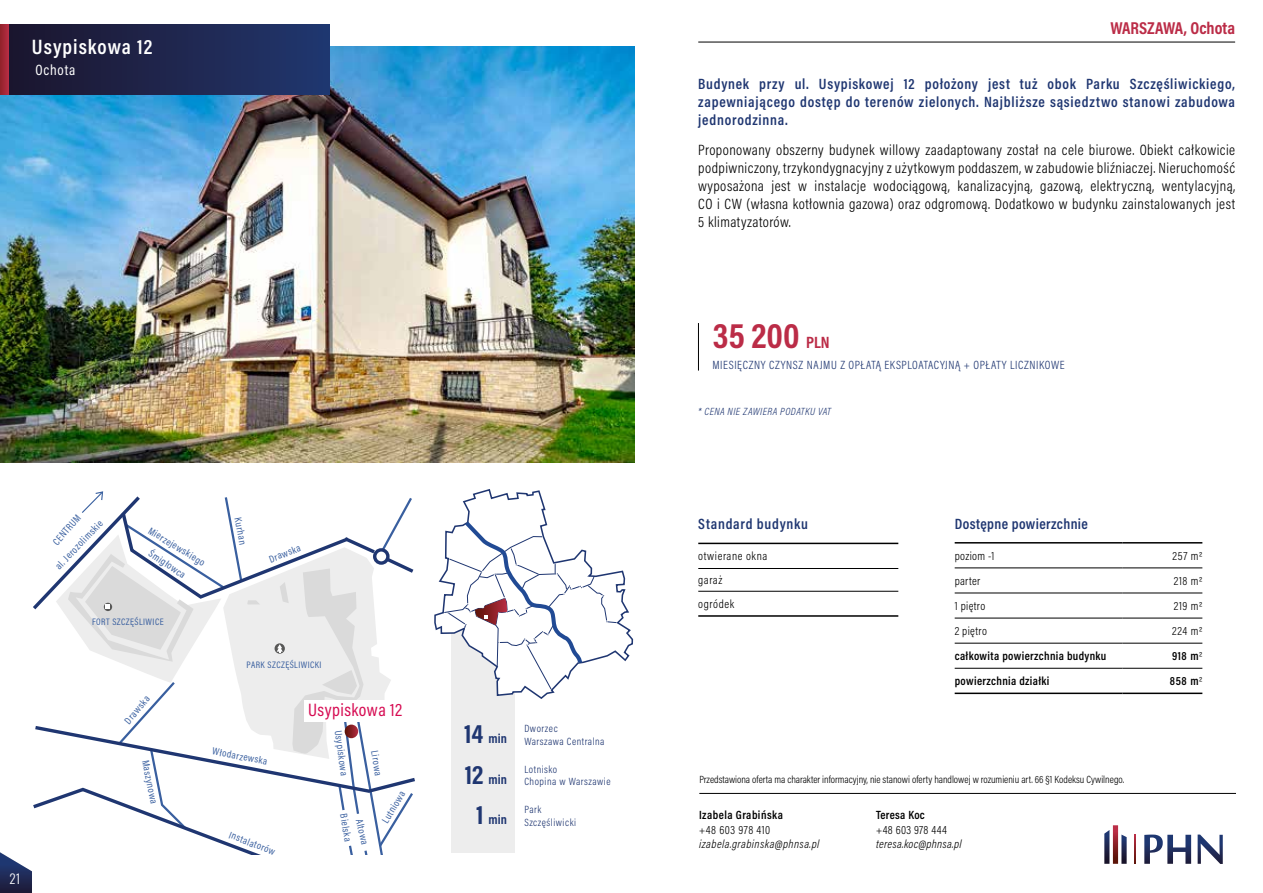
<style>
.page{position:relative;width:1263px;height:893px;background:#fff}
.page>*{position:absolute;margin:0;border:0;box-sizing:border-box;transform-origin:0 0}
.t1{font:700 36px "Acumin Pro Cond";color:#bb2c47}
.t2{font:600 21px "Acumin Pro Cond";letter-spacing:.05em;color:#fff}
.t3{font:18.15px "Acumin Pro Cond";letter-spacing:.025em;color:#d60b52}
.t4{font:700 17.4px "Acumin Pro Cond";color:#bb2c47}
.t5{font:300 15px/18px "Acumin Pro Cond";letter-spacing:.03em;color:#000;text-align:justify}
.t6{font:600 15px/18px "Acumin Pro Cond";letter-spacing:.05em;color:#1f3671;text-align:justify}
.t7{font:600 15px "Acumin Pro Cond";letter-spacing:.025em;color:#1f3671}
.t8{font:15px "Acumin Pro Cond";letter-spacing:.05em;color:#fff}
.t9{font:700 13.2px "Acumin Pro Cond";color:#1f3671}
.t10{font:300 12.9px "Oswald";color:#fff}
.t11{font:300 12px/23.9px "Acumin Pro Cond";letter-spacing:.04em;color:#000}
.t12{font:600 12px "Acumin Pro Cond";letter-spacing:.03em;color:#000}
.t13{font:300 12px "Acumin Pro Cond";letter-spacing:.05em;color:#1f3671}
.t14{font:italic 300 12px "Acumin Pro Cond";letter-spacing:.04em;color:#000}
.t15{font:300 10.5px "Acumin Pro Cond";color:#000}
.t16{font:300 10.5px/12.6px "Acumin Pro Cond";letter-spacing:.05em;color:#1f3671}
.t17{font:italic 300 10.5px "Acumin Pro Cond";letter-spacing:.05em;color:#1f3671}
.t18{font:10.2px "Acumin Pro Cond";color:#395f9f}
.t19{font:9.45px "Acumin Pro Cond";letter-spacing:.05em;color:#395f9f}
.s1{font-size:27px}
.s2{font-size:16.5px}
.s3{font-weight:300}
</style>
<div class="page">
<svg style="left:1134px;top:834px;width:1px;height:30px"></svg>
<svg style="left:1104px;top:830px;width:5px;height:34px"></svg>
<svg style="left:1113px;top:825px;width:5px;height:39px"></svg>
<svg style="left:1121px;top:835px;width:6px;height:29px"></svg>
<svg style="left:1144px;top:835px;width:47px;height:29px"></svg>
<svg style="left:1197px;top:834px;width:26px;height:30px"></svg>
<hr style="left:698px;top:42px;width:537px;height:1px;background:#000">
<hr style="left:699px;top:793px;width:537px;height:1px;background:#000">
<img style="left:0;top:47px;width:634px;height:416px">
<div style="left:0;top:24px;width:330px;height:71px;background:linear-gradient(to right,#1c142b,#21376f)"></div>
<svg style="left:0;top:24px;width:9px;height:71px"></svg>
<hr style="left:955px;top:542px;width:168px;height:2px;background:#000">
<hr style="left:1123px;top:542px;width:79px;height:2px;background:#000">
<hr style="left:955px;top:693px;width:168px;height:1px;background:#000">
<hr style="left:1123px;top:693px;width:79px;height:1px;background:#000">
<hr style="left:955px;top:568px;width:168px;height:1px;background:#000">
<hr style="left:1123px;top:568px;width:79px;height:1px;background:#000">
<hr style="left:955px;top:593px;width:168px;height:1px;background:#000">
<hr style="left:1123px;top:593px;width:79px;height:1px;background:#000">
<hr style="left:955px;top:618px;width:168px;height:1px;background:#000">
<hr style="left:1123px;top:618px;width:79px;height:1px;background:#000">
<hr style="left:955px;top:643px;width:168px;height:1px;background:#000">
<hr style="left:1123px;top:643px;width:79px;height:1px;background:#000">
<hr style="left:955px;top:668px;width:168px;height:1px;background:#000">
<hr style="left:1123px;top:668px;width:79px;height:1px;background:#000">
<hr style="left:698px;top:543px;width:200px;height:1px;background:#000">
<hr style="left:698px;top:615px;width:200px;height:2px;background:#000">
<hr style="left:698px;top:568px;width:200px;height:1px;background:#000">
<hr style="left:698px;top:591px;width:200px;height:1px;background:#000">
<div style="left:451px;top:605px;width:63px;height:248px;background:#ededed"></div>
<svg style="left:0;top:491px;width:415px;height:402px"></svg>
<svg style="left:434px;top:489px;width:200px;height:211px"></svg>
<hr style="left:698px;top:323px;width:1px;height:48px;background:#000">
<h2 class="t2" style="left:32px;top:33px;width:122px">Usypiskowa 12</h2>
<p class="t8" style="left:36px;top:61px;width:41px">Ochota</p>
<p class="t10" style="left:9px;top:867px;width:13px">21</p>
<p class="t18" style="left:50px;top:539px;width:38px;rotate:-49deg">CENTRUM</p>
<p class="t18" style="left:52px;top:563px;width:65px;rotate:-46deg">al.Jerozolimskie</p>
<p class="t18" style="left:153px;top:524px;width:66px;rotate:32deg">Mierzejewskiego</p>
<p class="t18" style="left:154px;top:546px;width:44px;rotate:35deg">Śmigłowca</p>
<p class="t19" style="left:92px;top:616px;width:73px">FORT SZCZĘŚLIWICE</p>
<p class="t18" style="left:121px;top:718px;width:35px;rotate:-50deg">Drawska</p>
<p class="t18" style="left:244px;top:516px;width:29px;rotate:79deg">Kurhan</p>
<p class="t18" style="left:267px;top:553px;width:35px;rotate:-21deg">Drawska</p>
<p class="t19" style="left:246px;top:658px;width:77px">PARK SZCZĘŚLIWICKI</p>
<p class="t3" style="left:308px;top:698px;width:96px">Usypiskowa 12</p>
<p class="t18" style="left:152px;top:759px;width:46px;rotate:79deg">Maszynowa</p>
<p class="t18" style="left:345px;top:729px;width:47px;rotate:83deg">Usypiskowa</p>
<p class="t18" style="left:350px;top:813px;width:29px;rotate:80deg">Bielska</p>
<p class="t18" style="left:214px;top:744px;width:57px;rotate:11deg">Włodarzewska</p>
<p class="t18" style="left:381px;top:749px;width:27px;rotate:81deg">Lirowa</p>
<p class="t18" style="left:379px;top:819px;width:37px;rotate:-59deg">Lutniowa</p>
<p class="t18" style="left:366px;top:818px;width:28px;rotate:77deg">Altowa</p>
<p class="t18" style="left:232px;top:828px;width:50px;rotate:21deg">Instalatorów</p>
<p class="t9" style="left:464px;top:730px;width:44px"><span class="s1">14</span> min</p>
<p class="t9" style="left:465px;top:771px;width:44px"><span class="s1">12</span> min</p>
<p class="t9" style="left:476px;top:811px;width:32px"><span class="s1">1</span> min</p>
<p class="t16" style="left:524px;top:722px;width:82px">Dworzec<br>Warszawa Centralna</p>
<p class="t16" style="left:524px;top:763px;width:88px">Lotnisko<br>Chopina w Warszawie</p>
<p class="t16" style="left:524px;top:803px;width:53px">Park<br>Szczęśliwicki</p>
<p class="t4" style="left:1110px;top:17px;width:126px">WARSZAWA, Ochota</p>
<p class="t6" style="left:698px;top:74px;width:538px">Budynek przy ul. Usypiskowej 12 położony jest tuż obok Parku Szczęśliwickiego, zapewniającego dostęp do terenów zielonych. Najbliższe sąsiedztwo stanowi zabudowa jednorodzinna.</p>
<p class="t5" style="left:698px;top:141px;width:538px">Proponowany obszerny budynek willowy zaadaptowany został na cele biurowe. Obiekt całkowicie podpiwniczony, trzykondygnacyjny z użytkowym poddaszem, w zabudowie bliźniaczej. Nieruchomość wyposażona jest w instalacje wodociągową, kanalizacyjną, gazową, elektryczną, wentylacyjną, CO i CW (własna kotłownia gazowa) oraz odgromową. Dodatkowo w budynku zainstalowanych jest 5 klimatyzatorów.</p>
<h1 class="t1" style="left:713px;top:312px;width:118px">35 200 <span class="s2">PLN</span></h1>
<p class="t13" style="left:712px;top:358px;width:354px">MIESIĘCZNY CZYNSZ NAJMU Z OPŁATĄ EKSPLOATACYJNĄ + OPŁATY LICZNIKOWE</p>
<p class="t17" style="left:698px;top:404px;width:134px">* CENA NIE ZAWIERA PODATKU VAT</p>
<p class="t6" style="left:698px;top:515px;width:111px">Standard budynku</p>
<p class="t11" style="left:698px;top:544px;width:70px">otwierane okna garaż<br>ogródek</p>
<p class="t7" style="left:955px;top:514px;width:135px">Dostępne powierzchnie</p>
<p class="t11" style="left:955px;top:543px;width:41px">poziom -1</p>
<p class="t11" style="left:1172px;top:543px;width:31px">257 m2</p>
<p class="t11" style="left:955px;top:569px;width:27px">parter</p>
<p class="t11" style="left:1174px;top:569px;width:30px">218 m2</p>
<p class="t11" style="left:955px;top:594px;width:32px">1 piętro</p>
<p class="t11" style="left:1174px;top:594px;width:30px">219 m2</p>
<p class="t11" style="left:955px;top:619px;width:34px">2 piętro</p>
<p class="t11" style="left:1172px;top:619px;width:32px">224 m2</p>
<p class="t12" style="left:955px;top:648px;width:153px">całkowita powierzchnia budynku</p>
<p class="t12" style="left:1172px;top:648px;width:32px">918 m<span class="s3">2</span></p>
<p class="t12" style="left:955px;top:673px;width:96px">powierzchnia działki</p>
<p class="t12" style="left:1170px;top:673px;width:34px">858 m<span class="s3">2</span></p>
<p class="t15" style="left:699px;top:772px;width:426px">Przedstawiona oferta ma charakter informacyjny, nie stanowi oferty handlowej w rozumieniu art. 66 §1 Kodeksu Cywilnego.</p>
<p class="t12" style="left:699px;top:807px;width:85px">Izabela Grabińska</p>
<p class="t11" style="left:699px;top:817px;width:73px">+48 603 978 410</p>
<p class="t14" style="left:699px;top:836px;width:122px">izabela.grabinska@phnsa.pl</p>
<p class="t12" style="left:876px;top:807px;width:50px">Teresa Koc</p>
<p class="t11" style="left:876px;top:817px;width:72px">+48 603 978 444</p>
<p class="t14" style="left:876px;top:836px;width:87px">teresa.koc@phnsa.pl</p>
</div>
